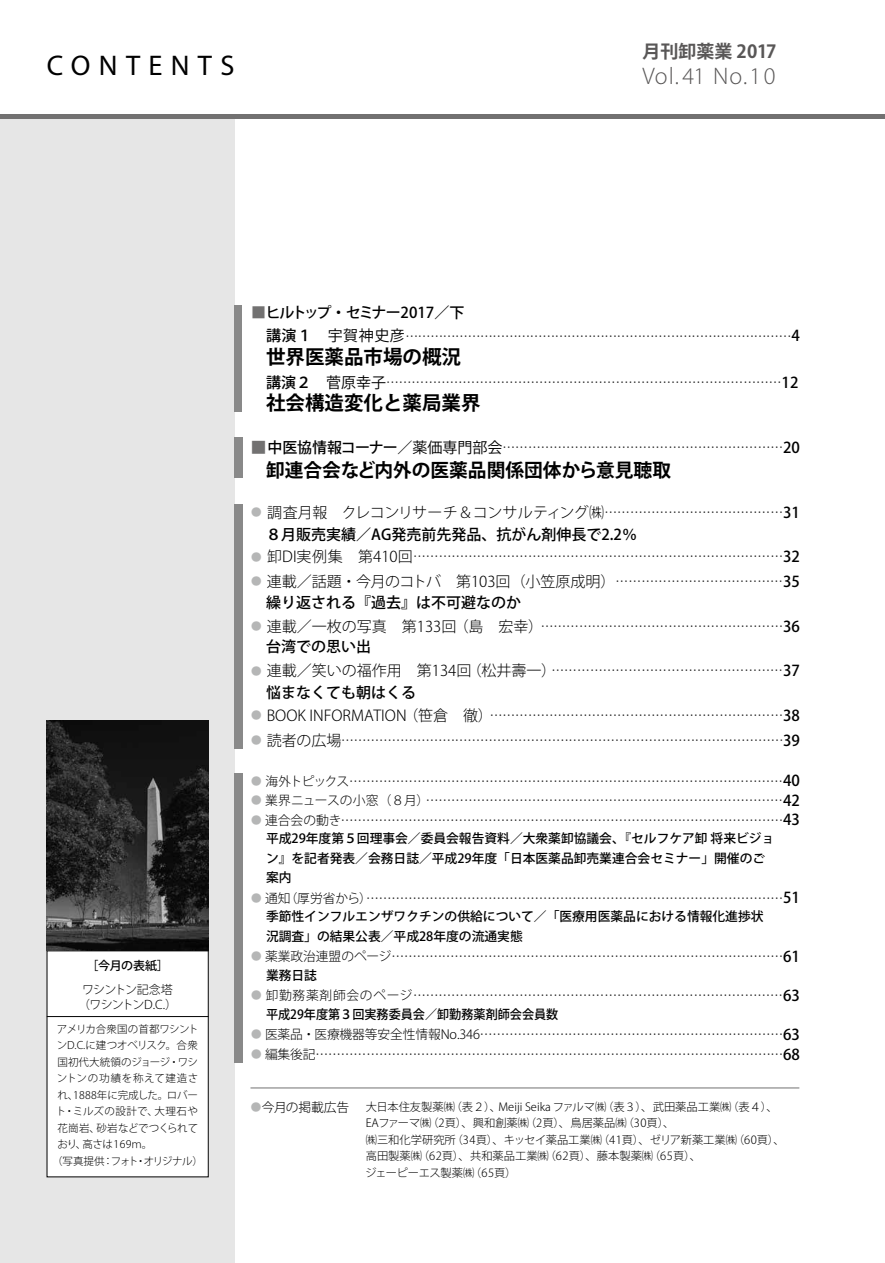
<style>
.page{position:relative;width:885px;height:1263px;background:#fff}
.page>*{position:absolute;margin:0;border:0;box-sizing:border-box;transform-origin:0 0}
.t1{font:28.5px "Myriad Pro";letter-spacing:.295em;color:#000}
.t2{font:300 24px "Myriad Pro";letter-spacing:.045em;color:#595757}
.t3{font:700 19.5px "Koz Go Pro";color:#000}
.t4{font:700 18.75px "Koz Go Pro";color:#000}
.t5{font:700 18px "Koz Go Pro";color:#595757}
.t6{font:300 15px/21.3px "Koz Go Pro";color:#000}
.t7{font:500 15px/22.2px "Koz Go Pro";color:#000}
.t8{font:500 15px "Koz Go Pro";letter-spacing:-.08em;color:#000}
.t9{font:300 12.75px/18.3px "Koz Go Pro";letter-spacing:-.01em;color:#000}
.t10{font:500 12.75px/19px "Koz Go Pro";color:#000}
.t11{font:300 12.75px/18.3px "Koz Go Pro";letter-spacing:.055em;color:#000}
.t12{font:300 12.75px "Koz Go Pro";letter-spacing:-.08em;color:#000}
.t13{font:300 12px/15px "Koz Go Pro";letter-spacing:-.07em;color:#000;text-align:center}
.t14{font:500 12px "Koz Go Pro";letter-spacing:-.02em;color:#000}
.t15{font:300 11.25px/16.5px "Koz Go Pro";color:#000}
.t16{font:300 10.5px "Koz Go Pro";color:#000}
.t17{font:300 10.5px "Koz Go Pro";letter-spacing:-.045em;color:#000}
.t18{font:300 10.5px "Koz Go Pro";letter-spacing:-.025em;color:#000}
.t19{font:300 10.5px "Koz Go Pro";letter-spacing:.045em;color:#000}
.t20{font:300 10.5px "Koz Go Pro";letter-spacing:.06em;color:#000}
.s1{color:#727171}
.s2{font-weight:500;font-size:15px}
.s3{font-weight:400;font-size:15px}
.s4{font-family:"Shin Go Pro";font-weight:400;font-size:15px;color:#727171}
.s5{font-weight:400;font-size:10.5px;color:#b5b6b6}
.s6{font-weight:300}
.s7{font-weight:300;font-size:12.75px}
.s8{font-size:15px}
.s9{font-family:"Koz Go Std";font-weight:500;font-size:15px}
.s10{font-size:12.75px}
.s11{font-weight:500}
.s12{font-size:10.5px;color:#b5b6b6}
</style>
<div class="page">
<div style="left:0;top:115px;width:234px;height:1148px;background:#e6e6e6"></div>
<hr style="left:0;top:114px;width:884px;height:4px;background:#727171">
<div style="left:47px;top:951px;width:161px;height:226px;background:#fff"></div>
<hr style="left:47px;top:950px;width:161px;height:1px;background:#000">
<hr style="left:47px;top:1016px;width:161px;height:1px;background:#000">
<hr style="left:250px;top:1087px;width:549px;height:1px;background:#727171">
<img style="left:47px;top:721px;width:161px;height:229px">
<div style="left:234px;top:773px;width:8px;height:289px;background:#898989"></div>
<div style="left:234px;top:305px;width:8px;height:106px;background:#898989"></div>
<div style="left:234px;top:504px;width:8px;height:245px;background:#898989"></div>
<div style="left:234px;top:438px;width:8px;height:40px;background:#898989"></div>
<h1 class="t1" style="left:47px;top:47px;width:189px">CONTENTS</h1>
<h3 class="t5" style="left:642px;top:40px;width:135px">月刊卸薬業 2017</h3>
<h2 class="t2" style="left:642px;top:61px;width:135px">Vol. 41 No.10</h2>
<p class="t14" style="left:86px;top:958px;width:84px">［今月の表紙］</p>
<p class="t13" style="left:78px;top:982px;width:100px">ワシントン記念塔（ワシントンD.C.）</p>
<p class="t18" style="left:57px;top:1022px;width:143px">アメリカ合衆国の首都ワシント</p>
<p class="t16" style="left:57px;top:1039px;width:142px">ンD.C.に建つオベリスク。合衆</p>
<p class="t16" style="left:57px;top:1055px;width:142px">国初代大統領のジョージ・ワシ</p>
<p class="t20" style="left:57px;top:1072px;width:143px">ントンの功績を称えて建造さ</p>
<p class="t16" style="left:57px;top:1088px;width:142px">れ、1888年に完成した。ロバー</p>
<p class="t19" style="left:56px;top:1105px;width:143px">ト・ミルズの設計で、大理石や</p>
<p class="t16" style="left:57px;top:1121px;width:142px">花崗岩、砂岩などでつくられて</p>
<p class="t16" style="left:57px;top:1137px;width:96px">おり、高さは169ｍ。</p>
<p class="t17" style="left:52px;top:1154px;width:152px">（写真提供：フォト・オリジナル）</p>
<p class="t8" style="left:251px;top:303px;width:215px"><span class="s1">■</span>ヒルトップ・セミナー2017／下</p>
<p class="t9" style="left:266px;top:327px;width:535px"><span class="s2">講演１　</span><span class="s3">宇賀神史彦</span>…………………………………………………………………………………<span class="s2">4</span></p>
<h3 class="t3" style="left:266px;top:344px;width:196px">世界医薬品市場の概況</h3>
<p class="t9" style="left:266px;top:373px;width:534px"><span class="s2">講演２　</span><span class="s3">菅原幸子</span>…………………………………………………………………………………<span class="s2">12</span></p>
<h3 class="t3" style="left:266px;top:391px;width:216px">社会構造変化と薬局業界</h3>
<p class="t9" style="left:251px;top:438px;width:550px"><span class="s4">■</span><span class="s2">中医協情報コーナー</span><span class="s3">／薬価専門部会</span>…………………………………………………………<span class="s2">20</span></p>
<h3 class="t4" style="left:266px;top:458px;width:406px">卸連合会など内外の医薬品関係団体から意見聴取</h3>
<p class="t7" style="left:266px;top:502px;width:535px;text-indent:-15px"><span class="s5">●</span> <span class="s6">調査月報　クレコンリサーチ＆コンサルティング㈱</span><span class="s7">……………………………………</span>31<br>８月販売実績／AG発売前先発品、抗がん剤伸長で2.2％</p>
<p class="t9" style="left:251px;top:548px;width:550px"><span class="s5">●</span> <span class="s8">卸DI実例集　第410回</span>……………………………………………………………………………<span class="s9">32</span></p>
<p class="t6" style="left:266px;top:571px;width:535px;text-indent:-15px"><span class="s5">●</span> 連載／話題・今月のコトバ　第103回（小笠原成明）<span class="s10">…………………………………</span><span class="s11">35繰り返される『過去』は不可避なのか</span></p>
<p class="t6" style="left:266px;top:616px;width:535px;line-height:20.2px;text-indent:-15px"><span class="s5">●</span> 連載／一枚の写真　第133回（島　宏幸）<span class="s10">…………………………………………………</span><span class="s11">36台湾での思い出</span></p>
<p class="t6" style="left:266px;top:660px;width:535px;text-indent:-15px"><span class="s5">●</span> 連載／笑いの福作用　第134回（松井壽一）<span class="s10">………………………………………………</span><span class="s11">37悩まなくても朝はくる</span></p>
<p class="t9" style="left:251px;top:706px;width:550px"><span class="s5">●</span> <span class="s8">BOOK INFORMATION（笹倉　徹）</span>……………………………………………………………<span class="s2">38</span></p>
<p class="t9" style="left:251px;top:731px;width:550px"><span class="s5">●</span> <span class="s8">読者の広場</span>……………………………………………………………………………………………<span class="s2">39</span></p>
<p class="t12" style="left:251px;top:773px;width:550px"><span class="s5">●</span> 海外トピックス…………………………………………………………………………………………<span class="s2">40</span></p>
<p class="t9" style="left:251px;top:791px;width:550px"><span class="s5">●</span> 業界ニュースの小窓（８月）…………………………………………………………………………<span class="s2">42</span></p>
<p class="t10" style="left:266px;top:811px;width:535px;text-indent:-15px"><span class="s5">●</span> <span class="s6">連合会の動き……………………………………………………………………………………………</span><span class="s8">43</span>平成29年度第５回理事会／委員会報告資料／大衆薬卸協議会、『セルフケア卸 将来ビジョ<br>ン』を記者発表／会務日誌／平成29年度「日本医薬品卸売業連合会セミナー」開催のご<br>案内</p>
<p class="t10" style="left:266px;top:889px;width:535px;text-indent:-15px"><span class="s5">●</span> <span class="s6">通知（厚労省から）………………………………………………………………………………………</span><span class="s8">51</span>季節性インフルエンザワクチンの供給について／「医療用医薬品における情報化進捗状<br>況調査」の結果公表／平成28年度の流通実態</p>
<p class="t9" style="left:266px;top:947px;width:535px;text-indent:-15px"><span class="s5">●</span> 薬業政治連盟のページ…………………………………………………………………………………<span class="s2">61</span><span class="s11">業務日誌</span></p>
<p class="t11" style="left:266px;top:986px;width:535px;text-indent:-15px"><span class="s5">●</span> 卸勤務薬剤師会のページ……………………………………………………………………………<span class="s2">63</span><span class="s11">平成29年度第３回実務委員会／卸勤務薬剤師会会員数</span></p>
<p class="t9" style="left:251px;top:1025px;width:550px"><span class="s5">●</span> 医薬品・医療機器等安全性情報No.346………………………………………………………………<span class="s2">63</span></p>
<p class="t9" style="left:251px;top:1045px;width:550px"><span class="s5">●</span> 編集後記…………………………………………………………………………………………………<span class="s2">68</span></p>
<p class="t9" style="left:251px;top:1098px;width:100px"><span class="s12">●</span>今月の掲載広告</p>
<p class="t15" style="left:365px;top:1098px;width:421px">大日本住友製薬㈱（表２）、Meiji Seika ファルマ㈱（表３）、武田薬品工業㈱（表４）、EAファーマ㈱（2頁）、興和創薬㈱（2頁）、鳥居薬品㈱（30頁）、<br>㈱三和化学研究所（34頁）、キッセイ薬品工業㈱（41頁）、ゼリア新薬工業㈱（60頁）、高田製薬㈱（62頁）、共和薬品工業㈱（62頁）、藤本製薬㈱（65頁）、<br>ジェーピーエス製薬㈱（65頁）</p>
</div>
